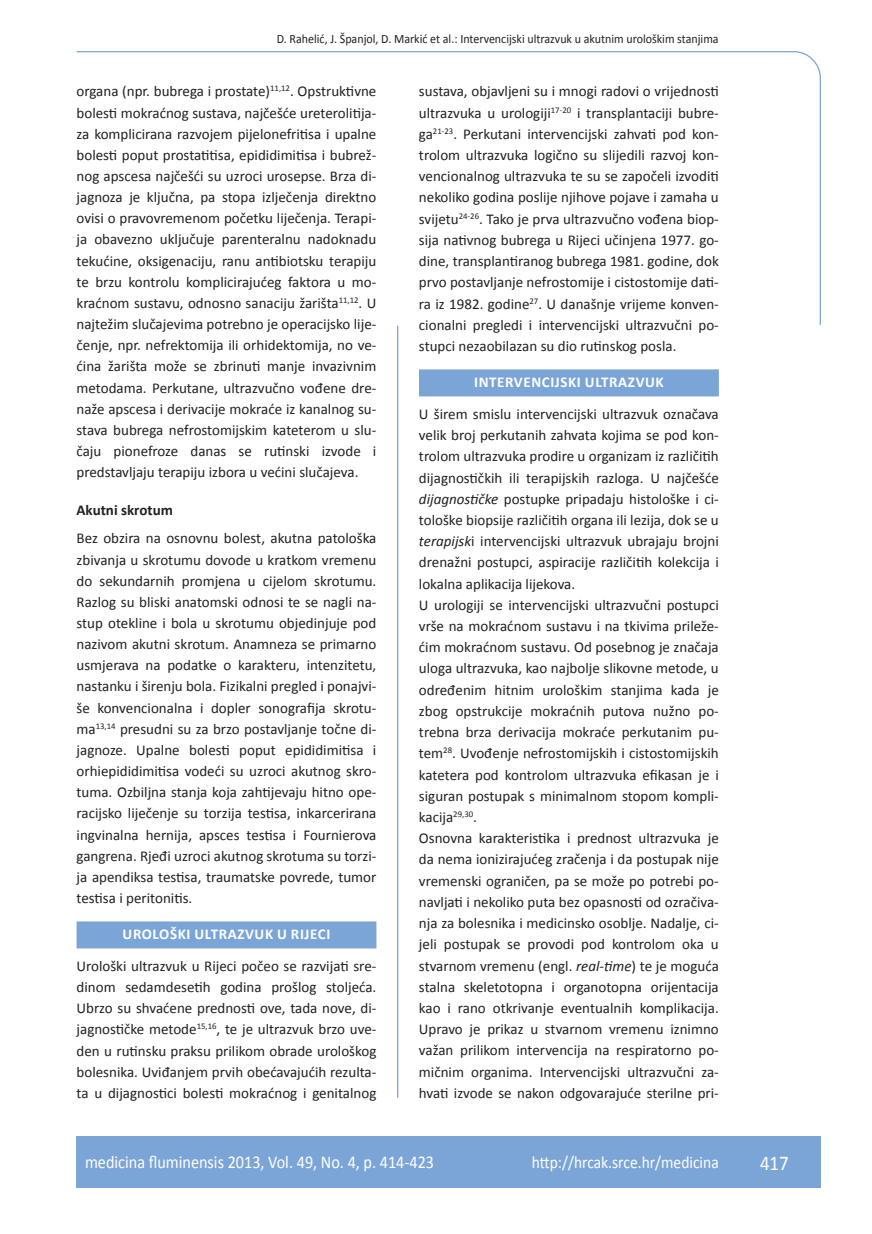
<style>
.page{position:relative;width:872px;height:1234px;background:#fff}
.page>*{position:absolute;margin:0;border:0;box-sizing:border-box;transform-origin:0 0}
.t1{font:21px "Calibri";color:#fff;scale:.9 1}
.t2{font:18px "Calibri";color:#fff;scale:.9 1}
.t3{font:17.25px "Calibri";color:#fff;scale:.9 1}
.t4{font:15px/21.1px "Calibri";color:#231f20;text-align:justify}
.t5{font:700 15px "Calibri";letter-spacing:.04em;color:#fff}
.t6{font:700 15px "Calibri";color:#231f20}
.t7{font:12.75px "Calibri";color:#231f20;scale:.94 1}
.s1{font-style:italic}
</style>
<div class="page">
<svg style="left:76px;top:51px;width:745px;height:275px"></svg>
<hr style="left:397px;top:325px;width:1px;height:772px;background:#7ca5d7">
<div style="left:77px;top:1135px;width:744px;height:51px;background:#7ca5d7"></div>
<div style="left:77px;top:921px;width:299px;height:27px;background:#7ca5d7"></div>
<div style="left:419px;top:369px;width:300px;height:27px;background:#7ca5d7"></div>
<p class="t7" style="left:277px;top:30px;width:471px">D. Rahelić, J. Španjol, D. Markić et al.: Intervencijski ultrazvuk u akutnim urološkim stanjima</p>
<p class="t4" style="left:77px;top:80px;width:301px">organa (npr. bubrega i prostate)<sup>11,12</sup>. Opstruktivne bolesti mokraćnog sustava, najčešće ureterolitija&shy;za komplicirana razvojem pijelonefritisa i upalne bolesti poput prostatitisa, epididimitisa i bubrež&shy;nog apscesa najčešći su uzroci urosepse. Brza di&shy;jagnoza je ključna, pa stopa izlječenja direktno ovisi o pravovremenom početku liječenja. Terapi&shy;ja obavezno uključuje parenteralnu nadoknadu tekućine, oksigenaciju, ranu antibiotsku terapiju te brzu kontrolu komplicirajućeg faktora u mo&shy;kraćnom sustavu, odnosno sanaciju žarišta<sup>11,12</sup>. U najtežim slučajevima potrebno je operacijsko lije&shy;čenje, npr. nefrektomija ili orhidektomija, no ve&shy;ćina žarišta može se zbrinuti manje invazivnim metodama. Perkutane, ultrazvučno vođene dre&shy;naže apscesa i derivacije mokraće iz kanalnog su&shy;stava bubrega nefrostomijskim kateterom u slu&shy;čaju pionefroze danas se rutinski izvode i predstavljaju terapiju izbora u većini slučajeva.</p>
<p class="t6" style="left:77px;top:501px;width:98px">Akutni skrotum</p>
<p class="t4" style="left:77px;top:527px;width:301px">Bez obzira na osnovnu bolest, akutna patološka zbivanja u skrotumu dovode u kratkom vremenu do sekundarnih promjena u cijelom skrotumu.<br>Razlog su bliski anatomski odnosi te se nagli na&shy;stup otekline i bola u skrotumu objedinjuje pod nazivom akutni skrotum. Anamneza se primarno usmjerava na podatke o karakteru, intenzitetu, nastanku i širenju bola. Fizikalni pregled i ponajvi&shy;še konvencionalna i dopler sonografija skrotu&shy;ma<sup>13,14</sup> presudni su za brzo postavljanje točne di&shy;jagnoze. Upalne bolesti poput epididimitisa i orhiepididimitisa vodeći su uzroci akutnog skro&shy;tuma. Ozbiljna stanja koja zahtijevaju hitno ope&shy;racijsko liječenje su torzija testisa, inkarcerirana ingvinalna hernija, apsces testisa i Fournierova gangrena. Rjeđi uzroci akutnog skrotuma su torzi&shy;ja apendiksa testisa, traumatske povrede, tumor testisa i peritonitis.</p>
<p class="t5" style="left:123px;top:924px;width:209px">UROLOŠKI ULTRAZVUK U RIJECI</p>
<p class="t4" style="left:77px;top:954px;width:301px">Urološki ultrazvuk u Rijeci počeo se razvijati sre&shy;dinom sedamdesetih godina prošlog stoljeća.<br>Ubrzo su shvaćene prednosti ove, tada nove, di&shy;jagnostičke metode<sup>15,16</sup>, te je ultrazvuk brzo uve&shy;den u rutinsku praksu prilikom obrade urološkog bolesnika. Uviđanjem prvih obećavajućih rezulta&shy;ta u dijagnostici bolesti mokraćnog i genitalnog</p>
<p class="t4" style="left:419px;top:80px;width:301px">sustava, objavljeni su i mnogi radovi o vrijednosti ultrazvuka u urologiji<sup>17-20</sup> i transplantaciji bubre&shy;ga<sup>21-23</sup>. Perkutani intervencijski zahvati pod kon&shy;trolom ultrazvuka logično su slijedili razvoj kon&shy;vencionalnog ultrazvuka te su se započeli izvoditi nekoliko godina poslije njihove pojave i zamaha u svijetu<sup>24-26</sup>. Tako je prva ultrazvučno vođena biop&shy;sija nativnog bubrega u Rijeci učinjena 1977. go&shy;dine, transplantiranog bubrega 1981. godine, dok prvo postavljanje nefrostomije i cistostomije dati&shy;ra iz 1982. godine<sup>27</sup>. U današnje vrijeme konven&shy;cionalni pregledi i intervencijski ultrazvučni po&shy;stupci nezaobilazan su dio rutinskog posla.</p>
<p class="t5" style="left:474px;top:372px;width:191px">INTERVENCIJSKI ULTRAZVUK</p>
<p class="t4" style="left:419px;top:402px;width:301px;text-align:left">U širem smislu intervencijski ultrazvuk označava velik broj perkutanih zahvata kojima se pod kon&shy;trolom ultrazvuka prodire u organizam iz različitih dijagnostičkih ili terapijskih razloga. U najčešće <span class="s1">dijagnostičke</span> postupke pripadaju histološke i ci&shy;tološke biopsije različitih organa ili lezija, dok se u <span class="s1">terapijsk</span>i intervencijski ultrazvuk ubrajaju brojni drenažni postupci, aspiracije različitih kolekcija i lokalna aplikacija lijekova.<br>U urologiji se intervencijski ultrazvučni postupci vrše na mokraćnom sustavu i na tkivima prileže&shy;ćim mokraćnom sustavu. Od posebnog je značaja uloga ultrazvuka, kao najbolje slikovne metode, u određenim hitnim urološkim stanjima kada je zbog opstrukcije mokraćnih putova nužno po&shy;trebna brza derivacija mokraće perkutanim pu&shy;tem<sup>28</sup>. Uvođenje nefrostomijskih i cistostomijskih katetera pod kontrolom ultrazvuka efikasan je i siguran postupak s minimalnom stopom kompli&shy;kacija<sup>29,30</sup>.<br>Osnovna karakteristika i prednost ultrazvuka je da nema ionizirajućeg zračenja i da postupak nije vremenski ograničen, pa se može po potrebi po&shy;navljati i nekoliko puta bez opasnosti od ozračiva&shy;nja za bolesnika i medicinsko osoblje. Nadalje, ci&shy;jeli postupak se provodi pod kontrolom oka u stvarnom vremenu (engl. <span class="s1">real-time</span>) te je moguća stalna skeletotopna i organotopna orijentacija kao i rano otkrivanje eventualnih komplikacija.<br>Upravo je prikaz u stvarnom vremenu iznimno važan prilikom intervencija na respiratorno po&shy;mičnim organima. Intervencijski ultrazvučni za&shy;hvati izvode se nakon odgovarajuće sterilne pri-</p>
<p class="t2" style="left:85px;top:1150px;width:389px">medicina fluminensis 2013, Vol. 49, No. 4, p. 414-423</p>
<p class="t3" style="left:532px;top:1151px;width:209px">http://hrcak.srce.hr/medicina</p>
<h1 class="t1" style="left:760px;top:1149px;width:33px">417</h1>
</div>
